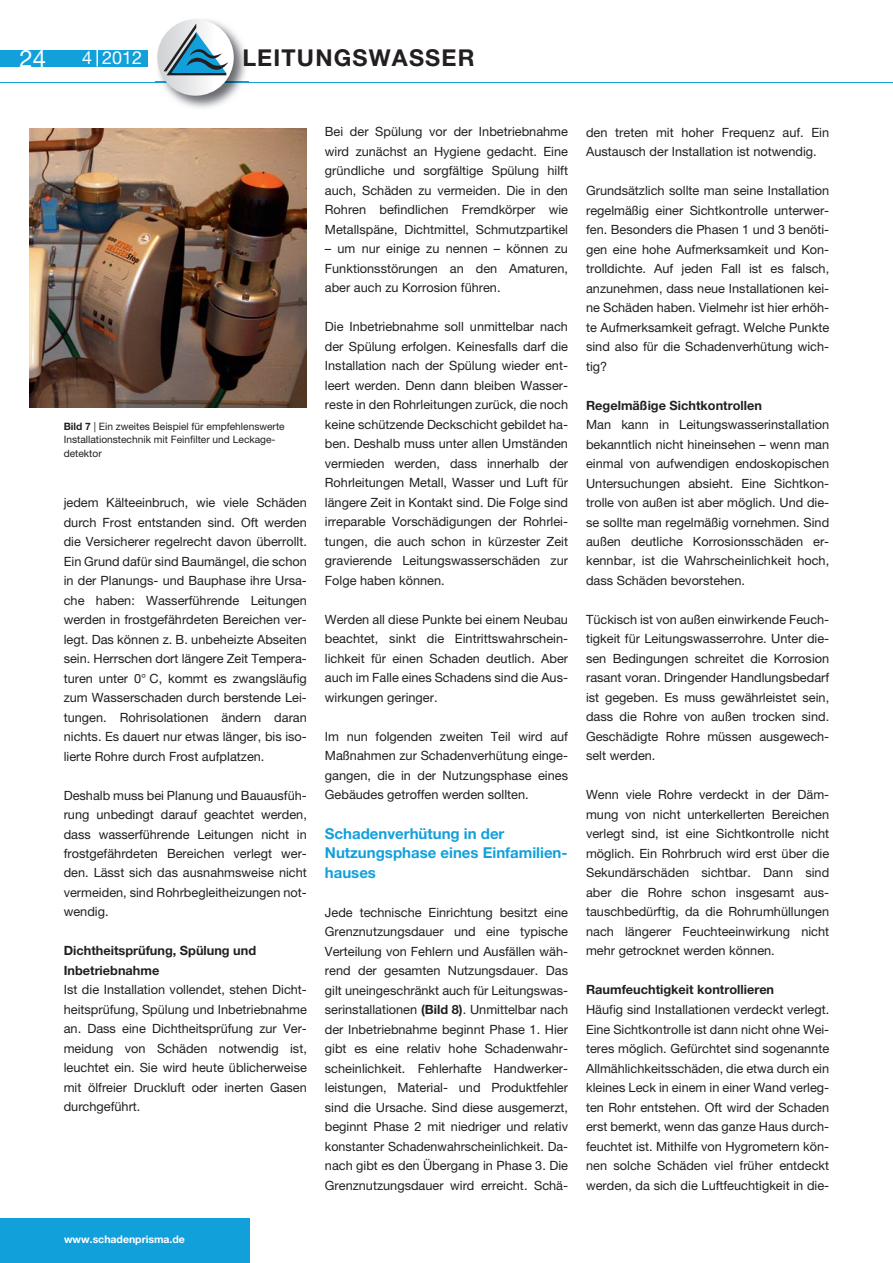
<style>
.page{position:relative;width:893px;height:1263px;background:#fff}
.page>*{position:absolute;margin:0;border:0;box-sizing:border-box;transform-origin:0 0}
.t1{font:24px "Helvetica Neue";color:#fff}
.t2{font:700 23.25px "Helvetica Neue";letter-spacing:.05em;color:#231f20}
.t3{font:18px "Helvetica Neue";color:#fff}
.t4{font:700 15px/19.5px "Helvetica Neue";color:#12a0db}
.t5{font:12.75px/19.5px "Helvetica Neue";color:#231f20;text-align:justify}
.t6{font:700 12.75px/19.5px "Helvetica Neue";color:#231f20}
.t7{font:700 10.5px "Helvetica Neue";color:#fff}
.t8{font:10.2px/13.5px "Helvetica Neue";color:#231f20}
.s1{font-weight:700}
</style>
<div class="page">
<img style="left:30px;top:128px;width:277px;height:279px">
<div style="left:0;top:1219px;width:249px;height:44px;background:#12a0db"></div>
<hr style="left:0;top:82px;width:893px;height:1px;background:#12a0db">
<div style="left:0;top:50px;width:148px;height:16px;background:#12a0db"></div>
<svg style="left:96px;top:50px;width:2px;height:16px"></svg>
<img style="left:158px;top:19px;width:88px;height:89px">
<img style="left:155px;top:81px;width:94px;height:2px">
<img style="left:243px;top:49px;width:3px;height:18px">
<svg style="left:157px;top:19px;width:77px;height:77px"></svg>
<svg style="left:163px;top:23px;width:65px;height:52px"></svg>
<h1 class="t1" style="left:20px;top:50px;width:28px">24</h1>
<h3 class="t3" style="left:82px;top:52px;width:62px">4 2012</h3>
<h2 class="t2" style="left:242px;top:49px;width:234px">LEITUNGSWASSER</h2>
<p class="t8" style="left:64px;top:420px;width:222px"><span class="s1">Bild 7</span> | Ein zweites Beispiel für empfehlenswerte<br>Installationstechnik mit Feinfilter und Leckage&shy;detektor</p>
<p class="t5" style="left:64px;top:494px;width:245px">jedem Kälteeinbruch, wie viele Schäden durch Frost entstanden sind. Oft werden die Versicherer regelrecht davon überrollt.<br>Ein Grund dafür sind Baumängel, die schon in der Planungs- und Bauphase ihre Ursa&shy;che haben: Wasserführende Leitungen werden in frostgefährdeten Bereichen ver&shy;legt. Das können z. B. unbeheizte Abseiten sein. Herrschen dort längere Zeit Tempera&shy;turen unter 0° C, kommt es zwangsläufig zum Wasserschaden durch berstende Lei&shy;tungen. Rohrisolationen ändern daran nichts. Es dauert nur etwas länger, bis iso&shy;lierte Rohre durch Frost aufplatzen.</p>
<p class="t5" style="left:64px;top:786px;width:245px">Deshalb muss bei Planung und Bauausfüh&shy;rung unbedingt darauf geachtet werden, dass wasserführende Leitungen nicht in frostgefährdeten Bereichen verlegt wer&shy;den. Lässt sich das ausnahmsweise nicht vermeiden, sind Rohrbegleitheizungen not&shy;wendig.</p>
<p class="t6" style="left:64px;top:942px;width:194px">Dichtheitsprüfung, Spülung und<br>Inbetriebnahme</p>
<p class="t5" style="left:64px;top:981px;width:245px">Ist die Installation vollendet, stehen Dicht&shy;heitsprüfung, Spülung und Inbetriebnahme an. Dass eine Dichtheitsprüfung zur Ver&shy;meidung von Schäden notwendig ist, leuchtet ein. Sie wird heute üblicherweise mit ölfreier Druckluft oder inerten Gasen durchgeführt.</p>
<p class="t7" style="left:64px;top:1236px;width:122px">www.schadenprisma.de</p>
<p class="t5" style="left:325px;top:123px;width:245px">Bei der Spülung vor der Inbetriebnahme wird zunächst an Hygiene gedacht. Eine gründliche und sorgfältige Spülung hilft auch, Schäden zu vermeiden. Die in den Rohren befindlichen Fremdkörper wie Metallspäne, Dichtmittel, Schmutzpartikel</p>
<p class="t5" style="left:325px;top:240px;width:245px">– um nur einige zu nennen – können zu Funktionsstörungen an den Amaturen, aber auch zu Korrosion führen.</p>
<p class="t5" style="left:325px;top:318px;width:245px">Die Inbetriebnahme soll unmittelbar nach der Spülung erfolgen. Keinesfalls darf die Installation nach der Spülung wieder ent&shy;leert werden. Denn dann bleiben Wasser&shy;reste in den Rohrleitungen zurück, die noch keine schützende Deckschicht gebildet ha&shy;ben. Deshalb muss unter allen Umständen vermieden werden, dass innerhalb der Rohrleitungen Metall, Wasser und Luft für längere Zeit in Kontakt sind. Die Folge sind irreparable Vorschädigungen der Rohrlei&shy;tungen, die auch schon in kürzester Zeit gravierende Leitungswasserschäden zur Folge haben können.</p>
<p class="t5" style="left:325px;top:611px;width:245px">Werden all diese Punkte bei einem Neubau beachtet, sinkt die Eintrittswahrschein&shy;lichkeit für einen Schaden deutlich. Aber auch im Falle eines Schadens sind die Aus&shy;wirkungen geringer.</p>
<p class="t5" style="left:325px;top:728px;width:245px">Im nun folgenden zweiten Teil wird auf Maßnahmen zur Schadenverhütung einge&shy;gangen, die in der Nutzungsphase eines Gebäudes getroffen werden sollten.</p>
<p class="t4" style="left:325px;top:825px;width:244px">Schadenverhütung in der<br>Nutzungsphase eines Einfamilien&shy;hauses</p>
<p class="t5" style="left:325px;top:904px;width:245px">Jede technische Einrichtung besitzt eine Grenznutzungsdauer und eine typische Verteilung von Fehlern und Ausfällen wäh&shy;rend der gesamten Nutzungsdauer. Das gilt uneingeschränkt auch für Leitungswas&shy;serinstallationen <span class="s1">(Bild 8)</span>. Unmittelbar nach der Inbetriebnahme beginnt Phase 1. Hier gibt es eine relativ hohe Schadenwahr&shy;scheinlichkeit. Fehlerhafte Handwerker&shy;leistungen, Material- und Produktfehler sind die Ursache. Sind diese ausgemerzt, beginnt Phase 2 mit niedriger und relativ konstanter Schadenwahrscheinlichkeit. Da&shy;nach gibt es den Übergang in Phase 3. Die Grenznutzungsdauer wird erreicht. Schä-</p>
<p class="t5" style="left:586px;top:124px;width:245px">den treten mit hoher Frequenz auf. Ein<br>Austausch der Installation ist notwendig.</p>
<p class="t5" style="left:586px;top:182px;width:245px">Grundsätzlich sollte man seine Installation regelmäßig einer Sichtkontrolle unterwer&shy;fen. Besonders die Phasen 1 und 3 benöti&shy;gen eine hohe Aufmerksamkeit und Kon&shy;trolldichte. Auf jeden Fall ist es falsch, anzunehmen, dass neue Installationen kei&shy;ne Schäden haben. Vielmehr ist hier erhöh&shy;te Aufmerksamkeit gefragt. Welche Punkte sind also für die Schadenverhütung wich&shy;tig?</p>
<p class="t6" style="left:586px;top:396px;width:177px">Regelmäßige Sichtkontrollen</p>
<p class="t5" style="left:586px;top:416px;width:245px">Man kann in Leitungswasserinstallation bekanntlich nicht hineinsehen – wenn man einmal von aufwendigen endoskopischen Untersuchungen absieht. Eine Sichtkon&shy;trolle von außen ist aber möglich. Und die&shy;se sollte man regelmäßig vornehmen. Sind außen deutliche Korrosionsschäden er&shy;kennbar, ist die Wahrscheinlichkeit hoch, dass Schäden bevorstehen.</p>
<p class="t5" style="left:586px;top:611px;width:245px">Tückisch ist von außen einwirkende Feuch&shy;tigkeit für Leitungswasserrohre. Unter die&shy;sen Bedingungen schreitet die Korrosion rasant voran. Dringender Handlungsbedarf ist gegeben. Es muss gewährleistet sein, dass die Rohre von außen trocken sind.<br>Geschädigte Rohre müssen ausgewech&shy;selt werden.</p>
<p class="t5" style="left:586px;top:786px;width:245px">Wenn viele Rohre verdeckt in der Däm&shy;mung von nicht unterkellerten Bereichen verlegt sind, ist eine Sichtkontrolle nicht möglich. Ein Rohrbruch wird erst über die Sekundärschäden sichtbar. Dann sind aber die Rohre schon insgesamt aus&shy;tauschbedürftig, da die Rohrumhüllungen nach längerer Feuchteeinwirkung nicht mehr getrocknet werden können.</p>
<p class="t6" style="left:586px;top:981px;width:190px">Raumfeuchtigkeit kontrollieren</p>
<p class="t5" style="left:586px;top:1001px;width:245px">Häufig sind Installationen verdeckt verlegt.<br>Eine Sichtkontrolle ist dann nicht ohne Wei&shy;teres möglich. Gefürchtet sind sogenannte Allmählichkeitsschäden, die etwa durch ein kleines Leck in einem in einer Wand verleg&shy;ten Rohr entstehen. Oft wird der Schaden erst bemerkt, wenn das ganze Haus durch&shy;feuchtet ist. Mithilfe von Hygrometern kön&shy;nen solche Schäden viel früher entdeckt werden, da sich die Luftfeuchtigkeit in die-</p>
</div>
